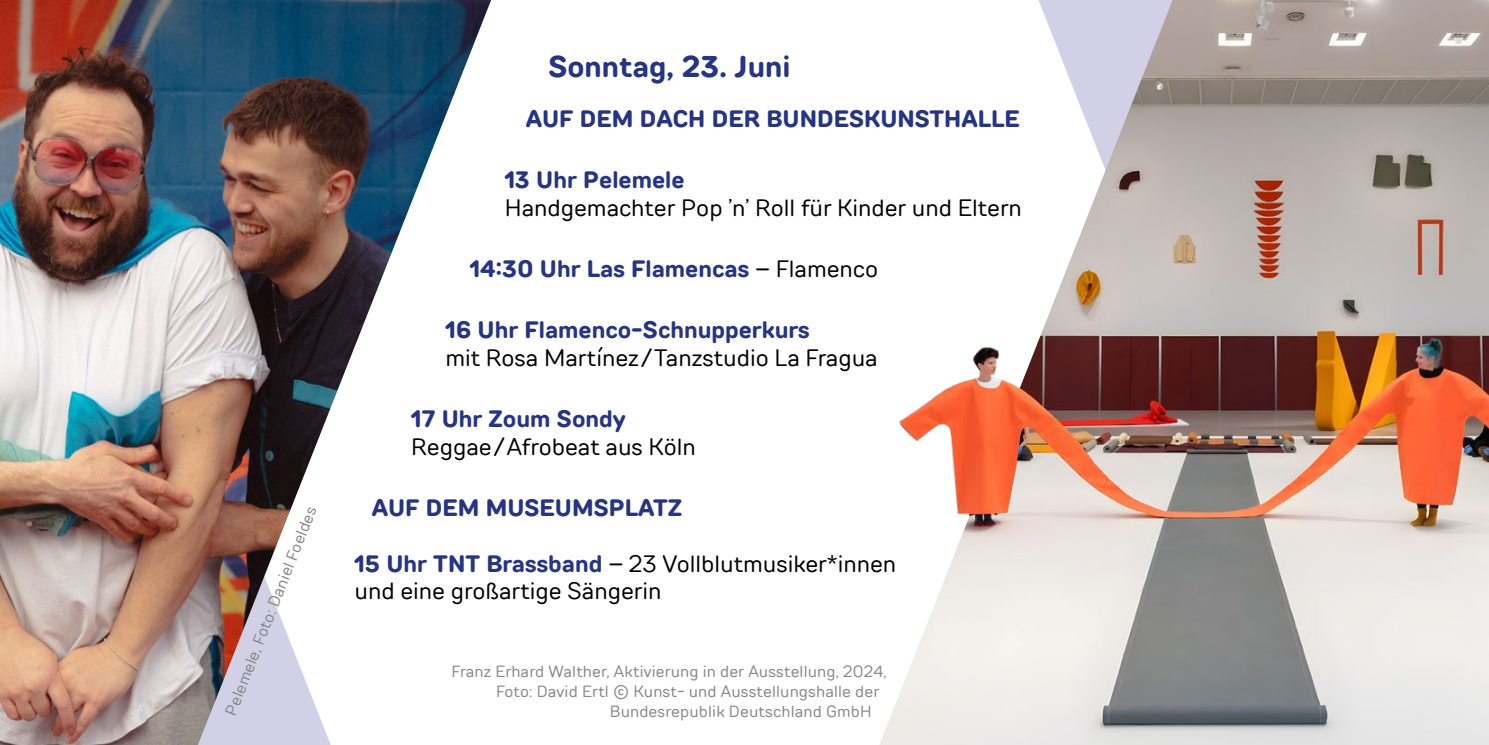
<style>
.page{position:relative;width:1489px;height:745px;background:#fff}
.page>*{position:absolute;margin:0;border:0;box-sizing:border-box;transform-origin:0 0}
.t1{font:700 30px "TT Rounds Neue";color:#253483}
.t2{font:23.75px/27.5px "TT Rounds Neue";color:#000}
.t3{font:700 23.75px "TT Rounds Neue";color:#253483}
.t4{font:16.25px "TT Rounds Neue";letter-spacing:.01em;color:#878786}
.s1{font-weight:400;color:#000}
.s2{font-weight:700;color:#253483}
</style>
<div class="page">
<img style="left:0;top:0;width:491px;height:744px">
<img style="left:880px;top:0;width:608px;height:744px">
<p class="t4" style="left:219px;top:709px;width:224px;rotate:-68deg">Pelemele, Foto: Daniel Foeldes</p>
<p class="t1" style="left:548px;top:47px;width:243px">Sonntag, 23. Juni</p>
<p class="t3" style="left:525px;top:103px;width:495px">AUF DEM DACH DER BUNDESKUNSTHALLE</p>
<p class="t3" style="left:505px;top:164px;width:181px">13 Uhr Pelemele</p>
<p class="t2" style="left:505px;top:193px;width:518px">Handgemachter Pop ʼnʼ Roll für Kinder und Eltern</p>
<p class="t3" style="left:469px;top:253px;width:410px">14:30 Uhr Las Flamencas <span class="s1">– Flamenco</span></p>
<p class="t3" style="left:445px;top:314px;width:366px">16 Uhr Flamenco-Schnupperkurs</p>
<p class="t2" style="left:445px;top:343px;width:434px">mit Rosa Martínez/Tanzstudio La Fragua</p>
<p class="t3" style="left:411px;top:403px;width:216px">17 Uhr Zoum Sondy</p>
<p class="t2" style="left:411px;top:432px;width:286px">Reggae/Afrobeat aus Köln</p>
<p class="t3" style="left:372px;top:492px;width:312px">AUF DEM MUSEUMSPLATZ</p>
<p class="t2" style="left:354px;top:549px;width:543px"><span class="s2">15 Uhr TNT Brassband</span> – 23 Vollblutmusiker*innen und eine großartige Sängerin</p>
<p class="t4" style="left:451px;top:659px;width:437px">Franz Erhard Walther, Aktivierung in der Ausstellung, 2024,</p>
<p class="t4" style="left:496px;top:680px;width:385px">Foto: David Ertl © Kunst- und Ausstellungshalle der</p>
<p class="t4" style="left:610px;top:700px;width:263px">Bundesrepublik Deutschland GmbH</p>
</div>
